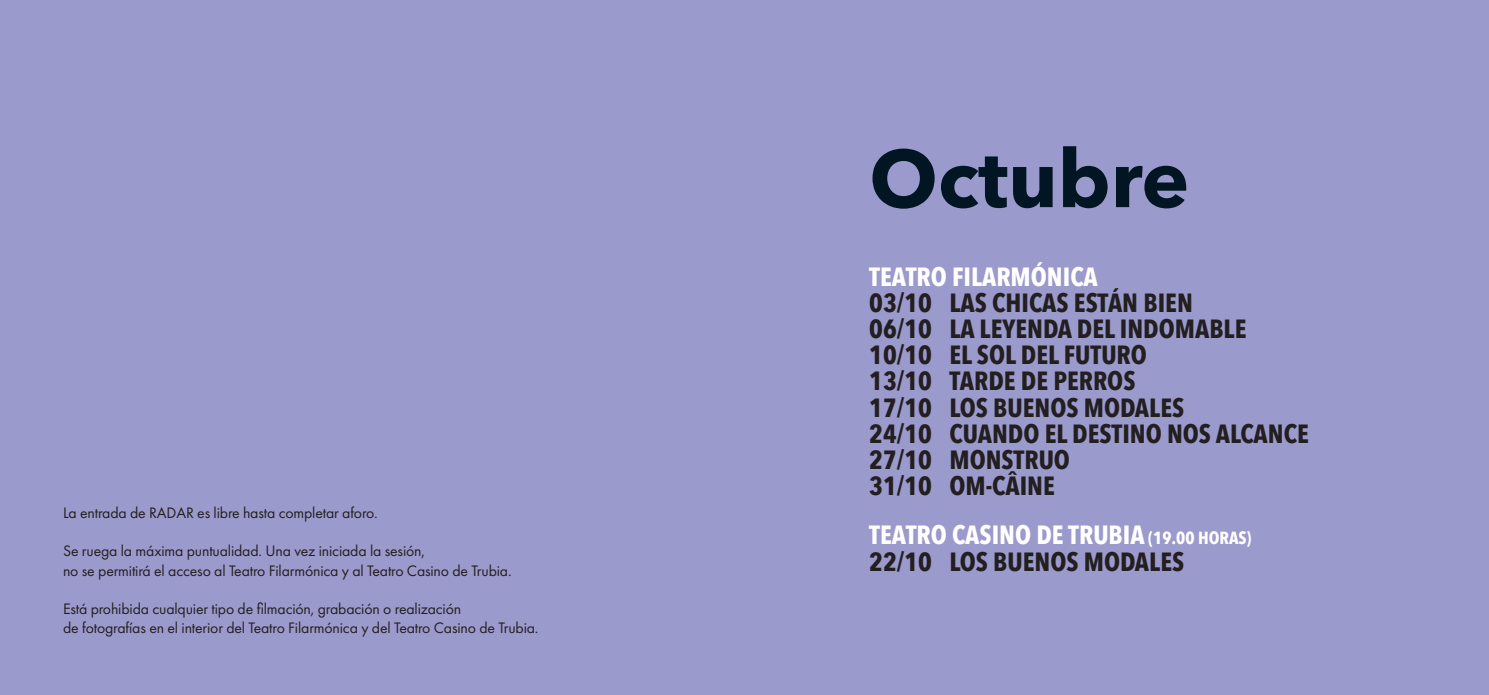
<style>
.page{position:relative;width:1489px;height:695px;background:#fff}
.page>*{position:absolute;margin:0;border:0;box-sizing:border-box;transform-origin:0 0}
.t1{font:700 80.5px "Avenir Next";color:#011622}
.t2{font:700 26.25px/26.2px "Avenir Next Condensed";color:#231f20}
.t3{font:700 26.25px "Avenir Next Condensed";color:#fff}
.t4{font:15.75px/19.2px "Futura PT";letter-spacing:-.01em;color:#231f20}
.s1{color:#fff}
.s2{font-size:17.5px;color:#fff}
</style>
<div class="page">
<div style="left:0;top:0;width:1488px;height:694px;background:#9b9acc"></div>
<p class="t4" style="left:63px;top:502px;width:316px">La entrada de RADAR es libre hasta completar aforo.</p>
<p class="t4" style="left:63px;top:541px;width:450px">Se ruega la máxima puntualidad. Una vez iniciada la sesión,<br>no se permitirá el acceso al Teatro Filarmónica y al Teatro Casino de Trubia.</p>
<p class="t4" style="left:63px;top:599px;width:477px">Está prohibida cualquier tipo de filmación, grabación o realización<br>de fotografías en el interior del Teatro Filarmónica y del Teatro Casino de Trubia.</p>
<h1 class="t1" style="left:869px;top:109px;width:321px">Octubre</h1>
<h2 class="t3" style="left:869px;top:260px;width:230px">TEATRO FILARMÓNICA</h2>
<h2 class="t2" style="left:869px;top:289px;width:441px">03/10 LAS CHICAS ESTÁN BIEN<br>06/10 LA LEYENDA DEL INDOMABLE<br>10/10 EL SOL DEL FUTURO<br>13/10 TARDE DE PERROS<br>17/10 LOS BUENOS MODALES<br>24/10 CUANDO EL DESTINO NOS ALCANCE<br>27/10 MONSTRUO<br>31/10 OM-CÂINE</h2>
<h2 class="t2" style="left:869px;top:521px;width:384px"><span class="s1">TEATRO CASINO DE TRUBIA</span> <span class="s2">(19.00 HORAS)<br></span>22/10 LOS BUENOS MODALES</h2>
</div>
